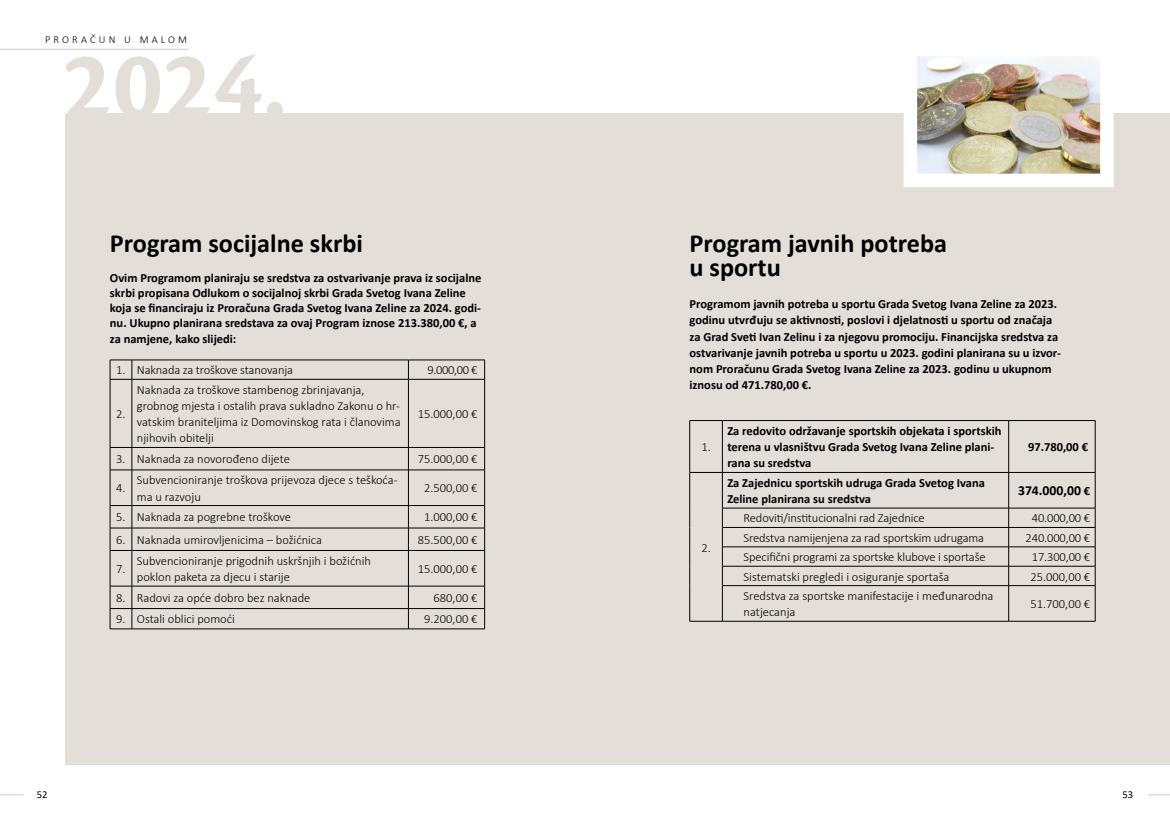
<style>
.page{position:relative;width:1170px;height:833px;background:#fff}
.page>*{position:absolute;margin:0;border:0;box-sizing:border-box;transform-origin:0 0}
.t1{font:700 100.75px "Cronos Pro";color:#e3ded8}
.t2{font:700 26.25px/23.8px "Calibri";color:#000}
.t3{font:700 13.75px "Calibri";color:#000}
.t4{font:300 12.5px/16.2px "Calibri";color:#000}
.t5{font:700 12.5px/16.2px "Calibri";color:#000}
.t6{font:300 10.5px "Calibri";letter-spacing:.3em;color:#000}
.t7{font:10.5px "Calibri";color:#000}
.s1{font-size:12.5px}
</style>
<div class="page">
<div style="left:65px;top:113px;width:1104px;height:652px;background:#e3ded8"></div>
<hr style="left:132px;top:360px;width:276px;height:1px;background:#000">
<hr style="left:408px;top:360px;width:77px;height:1px;background:#000">
<svg style="left:408px;top:360px;width:1px;height:19px"></svg>
<svg style="left:484px;top:360px;width:1px;height:19px"></svg>
<svg style="left:110px;top:360px;width:23px;height:20px"></svg>
<hr style="left:110px;top:379px;width:1px;height:68px;background:#000">
<hr style="left:132px;top:379px;width:276px;height:1px;background:#000">
<hr style="left:132px;top:379px;width:1px;height:68px;background:#000">
<hr style="left:408px;top:379px;width:77px;height:1px;background:#000">
<hr style="left:408px;top:379px;width:1px;height:68px;background:#000">
<hr style="left:484px;top:379px;width:1px;height:68px;background:#000">
<hr style="left:132px;top:447px;width:276px;height:1px;background:#000">
<hr style="left:408px;top:447px;width:77px;height:1px;background:#000">
<svg style="left:408px;top:447px;width:1px;height:23px"></svg>
<svg style="left:484px;top:447px;width:1px;height:23px"></svg>
<svg style="left:110px;top:447px;width:23px;height:24px"></svg>
<hr style="left:110px;top:470px;width:1px;height:35px;background:#000">
<hr style="left:132px;top:470px;width:276px;height:1px;background:#000">
<hr style="left:132px;top:470px;width:1px;height:35px;background:#000">
<hr style="left:408px;top:470px;width:77px;height:1px;background:#000">
<hr style="left:408px;top:470px;width:1px;height:35px;background:#000">
<hr style="left:484px;top:470px;width:1px;height:35px;background:#000">
<hr style="left:132px;top:505px;width:276px;height:1px;background:#000">
<hr style="left:408px;top:505px;width:77px;height:1px;background:#000">
<hr style="left:132px;top:528px;width:276px;height:1px;background:#000">
<hr style="left:408px;top:528px;width:77px;height:1px;background:#000">
<svg style="left:408px;top:506px;width:1px;height:44px"></svg>
<svg style="left:484px;top:506px;width:1px;height:44px"></svg>
<svg style="left:110px;top:505px;width:23px;height:46px"></svg>
<hr style="left:110px;top:550px;width:1px;height:36px;background:#000">
<hr style="left:132px;top:550px;width:276px;height:1px;background:#000">
<hr style="left:132px;top:550px;width:1px;height:36px;background:#000">
<hr style="left:408px;top:550px;width:77px;height:1px;background:#000">
<hr style="left:408px;top:550px;width:1px;height:36px;background:#000">
<hr style="left:484px;top:550px;width:1px;height:36px;background:#000">
<hr style="left:132px;top:586px;width:276px;height:1px;background:#000">
<hr style="left:408px;top:586px;width:77px;height:1px;background:#000">
<hr style="left:132px;top:608px;width:276px;height:1px;background:#000">
<hr style="left:408px;top:608px;width:77px;height:1px;background:#000">
<svg style="left:408px;top:586px;width:1px;height:42px"></svg>
<svg style="left:484px;top:586px;width:1px;height:42px"></svg>
<svg style="left:110px;top:586px;width:23px;height:43px"></svg>
<hr style="left:132px;top:628px;width:276px;height:1px;background:#000">
<hr style="left:408px;top:628px;width:77px;height:1px;background:#000">
<hr style="left:689px;top:420px;width:33px;height:1px;background:#000">
<hr style="left:689px;top:421px;width:1px;height:51px;background:#000">
<hr style="left:722px;top:420px;width:286px;height:1px;background:#000">
<hr style="left:722px;top:421px;width:1px;height:51px;background:#000">
<hr style="left:1008px;top:420px;width:87px;height:1px;background:#000">
<hr style="left:1008px;top:421px;width:1px;height:51px;background:#000">
<hr style="left:1094px;top:421px;width:1px;height:51px;background:#000">
<hr style="left:689px;top:472px;width:33px;height:1px;background:#000">
<hr style="left:689px;top:472px;width:1px;height:36px;background:#000">
<hr style="left:722px;top:472px;width:286px;height:1px;background:#000">
<hr style="left:722px;top:472px;width:1px;height:36px;background:#000">
<hr style="left:1008px;top:472px;width:87px;height:1px;background:#000">
<hr style="left:1008px;top:472px;width:1px;height:36px;background:#000">
<hr style="left:1094px;top:472px;width:1px;height:36px;background:#000">
<hr style="left:722px;top:508px;width:286px;height:1px;background:#000">
<hr style="left:1008px;top:508px;width:87px;height:1px;background:#000">
<hr style="left:722px;top:527px;width:286px;height:1px;background:#000">
<hr style="left:1008px;top:527px;width:87px;height:1px;background:#000">
<hr style="left:722px;top:546px;width:286px;height:1px;background:#000">
<hr style="left:1008px;top:546px;width:87px;height:1px;background:#000">
<svg style="left:689px;top:508px;width:1px;height:77px"></svg>
<hr style="left:722px;top:566px;width:286px;height:1px;background:#000">
<svg style="left:722px;top:508px;width:1px;height:77px"></svg>
<hr style="left:1008px;top:566px;width:87px;height:1px;background:#000">
<svg style="left:1008px;top:508px;width:1px;height:77px"></svg>
<svg style="left:1094px;top:508px;width:1px;height:77px"></svg>
<hr style="left:689px;top:585px;width:1px;height:36px;background:#000">
<hr style="left:722px;top:585px;width:286px;height:1px;background:#000">
<hr style="left:722px;top:586px;width:1px;height:35px;background:#000">
<hr style="left:1008px;top:585px;width:87px;height:1px;background:#000">
<hr style="left:1008px;top:586px;width:1px;height:35px;background:#000">
<hr style="left:1094px;top:586px;width:1px;height:35px;background:#000">
<hr style="left:689px;top:621px;width:33px;height:1px;background:#000">
<hr style="left:722px;top:621px;width:286px;height:1px;background:#000">
<hr style="left:1008px;top:621px;width:87px;height:1px;background:#000">
<svg style="left:1148px;top:794px;width:21px;height:1px"></svg>
<svg style="left:0;top:794px;width:24px;height:1px"></svg>
<hr style="left:0;top:49px;width:189px;height:1px;background:#d1d3d4">
<img style="left:918px;top:58px;width:180px;height:114px">
<div style="left:903px;top:43px;width:210px;height:144px;border:14px solid #fff"></div>
<p class="t6" style="left:45px;top:33px;width:144px">PRORAČUN U MALOM</p>
<h1 class="t1" style="left:62px;top:28px;width:225px">2024.</h1>
<h2 class="t2" style="left:110px;top:231px;width:254px">Program socijalne skrbi</h2>
<p class="t5" style="left:110px;top:270px;width:373px;line-height:15px">Ovim Programom planiraju se sredstva za ostvarivanje prava iz socijalne skrbi propisana Odlukom o socijalnoj skrbi Grada Svetog Ivana Zeline koja se financiraju iz Proračuna Grada Svetog Ivana Zeline za 2024. godi&shy;nu. Ukupno planirana sredstava za ovaj Program iznose 213.380,00 €, a</p>
<p class="t5" style="left:110px;top:331px;width:128px">za namjene, kako slijedi:</p>
<p class="t4" style="left:116px;top:362px;width:178px">1. Naknada za troškove stanovanja</p>
<p class="t4" style="left:427px;top:362px;width:51px">9.000,00 €</p>
<p class="t4" style="left:116px;top:406px;width:11px">2.</p>
<p class="t4" style="left:137px;top:381px;width:265px">Naknada za troškove stambenog zbrinjavanja, grobnog mjesta i ostalih prava sukladno Zakonu o hr&shy;vatskim braniteljima iz Domovinskog rata i članovima njihovih obitelji</p>
<p class="t4" style="left:418px;top:406px;width:61px">15.000,00 €</p>
<p class="t4" style="left:116px;top:451px;width:175px">3. Naknada za novorođeno dijete</p>
<p class="t4" style="left:418px;top:451px;width:61px">75.000,00 €</p>
<p class="t4" style="left:116px;top:480px;width:11px">4.</p>
<p class="t4" style="left:137px;top:472px;width:262px">Subvencioniranje troškova prijevoza djece s teškoća&shy;ma u razvoju</p>
<p class="t4" style="left:424px;top:480px;width:55px">2.500,00 €</p>
<p class="t4" style="left:116px;top:509px;width:176px">5. Naknada za pogrebne troškove</p>
<p class="t4" style="left:424px;top:509px;width:55px">1.000,00 €</p>
<p class="t4" style="left:116px;top:531px;width:207px">6. Naknada umirovljenicima – božićnica</p>
<p class="t4" style="left:418px;top:531px;width:61px">85.500,00 €</p>
<p class="t4" style="left:116px;top:560px;width:11px">7.</p>
<p class="t4" style="left:137px;top:552px;width:236px">Subvencioniranje prigodnih uskršnjih i božićnih poklon paketa za djecu i starije</p>
<p class="t4" style="left:418px;top:560px;width:61px">15.000,00 €</p>
<p class="t4" style="left:116px;top:589px;width:196px">8. Radovi za opće dobro bez naknade</p>
<p class="t4" style="left:433px;top:589px;width:45px">680,00 €</p>
<p class="t4" style="left:116px;top:611px;width:120px">9. Ostali oblici pomoći</p>
<p class="t4" style="left:424px;top:611px;width:55px">9.200,00 €</p>
<h2 class="t2" style="left:689px;top:231px;width:259px">Program javnih potreba u sportu</h2>
<p class="t5" style="left:689px;top:296px;width:373px">Programom javnih potreba u sportu Grada Svetog Ivana Zeline za 2023. godinu utvrđuju se aktivnosti, poslovi i djelatnosti u sportu od značaja za Grad Sveti Ivan Zelinu i za njegovu promociju. Financijska sredstva za ostvarivanje javnih potreba u sportu u 2023. godini planirana su u izvor&shy;nom Proračunu Grada Svetog Ivana Zeline za 2023. godinu u ukupnom iznosu od 471.780,00 €.</p>
<p class="t4" style="left:701px;top:439px;width:11px">1.</p>
<p class="t4" style="left:701px;top:539px;width:11px">2.</p>
<p class="t5" style="left:727px;top:422px;width:275px">Za redovito održavanje sportskih objekata i sportskih terena u vlasništvu Grada Svetog Ivana Zeline plani&shy;rana su sredstva</p>
<p class="t5" style="left:1027px;top:439px;width:62px">97.780,00 €</p>
<p class="t5" style="left:727px;top:474px;width:259px">Za Zajednicu sportskih udruga Grada Svetog Ivana<br>Zeline planirana su sredstva</p>
<p class="t3" style="left:1017px;top:481px;width:74px">374.000,00 <span class="s1">€</span></p>
<p class="t4" style="left:743px;top:510px;width:183px">Redoviti/institucionalni rad Zajednice</p>
<p class="t4" style="left:1031px;top:510px;width:60px">40.000,00 €</p>
<p class="t4" style="left:743px;top:529px;width:242px">Sredstva namijenjena za rad sportskim udrugama</p>
<p class="t4" style="left:1025px;top:529px;width:66px">240.000,00 €</p>
<p class="t4" style="left:743px;top:549px;width:243px">Specifični programi za sportske klubove i sportaše</p>
<p class="t4" style="left:1031px;top:549px;width:60px">17.300,00 €</p>
<p class="t4" style="left:743px;top:568px;width:207px">Sistematski pregledi i osiguranje sportaša</p>
<p class="t4" style="left:1030px;top:568px;width:61px">25.000,00 €</p>
<p class="t4" style="left:743px;top:587px;width:251px">Sredstva za sportske manifestacije i međunarodna natjecanja</p>
<p class="t4" style="left:1030px;top:596px;width:61px">51.700,00 €</p>
<p class="t7" style="left:37px;top:787px;width:12px">52</p>
<p class="t7" style="left:1122px;top:787px;width:12px">53</p>
</div>
